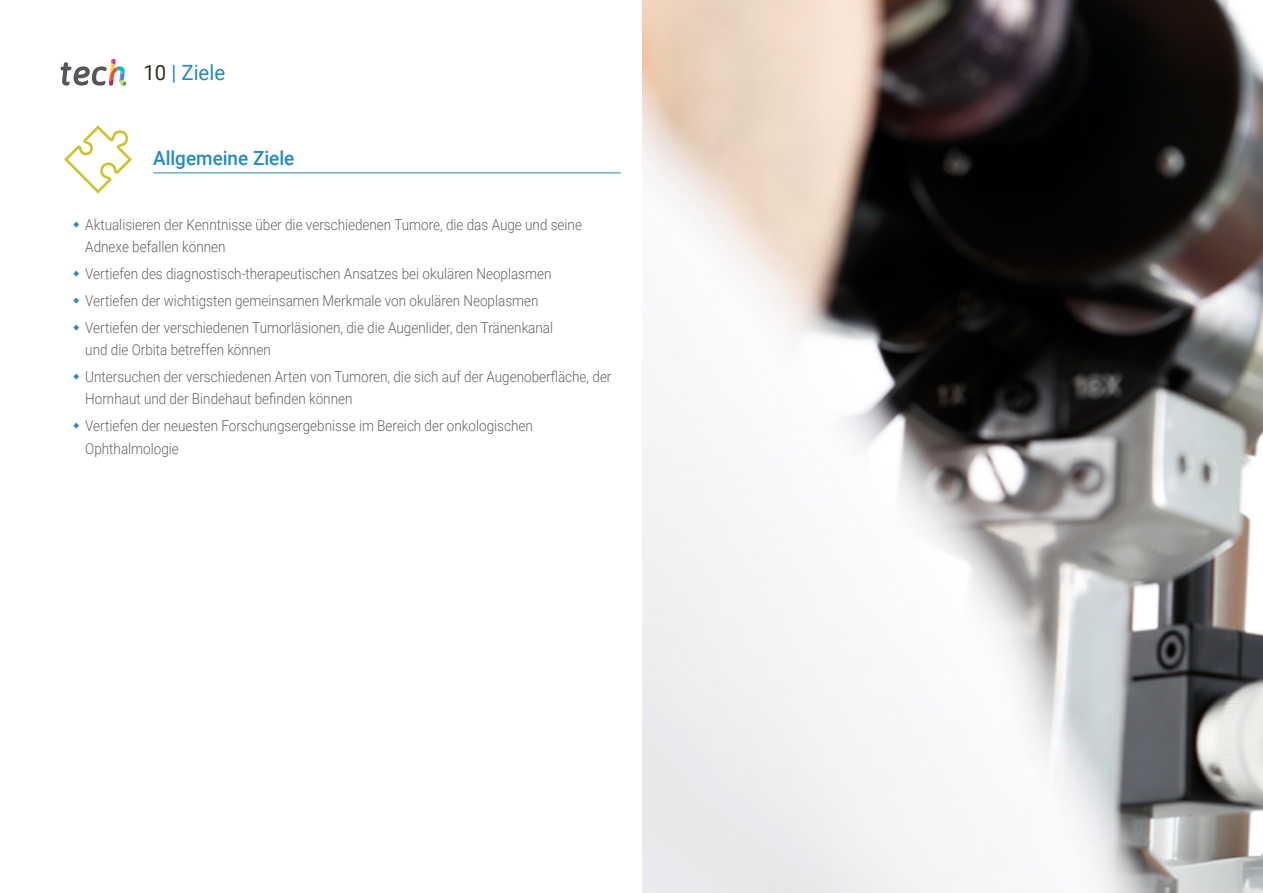
<style>
.page{position:relative;width:1263px;height:893px;background:#fff}
.page>*{position:absolute;margin:0;border:0;box-sizing:border-box;transform-origin:0 0}
.t1{font:21px "Roboto";color:#2488c9}
.t2{font:500 19.5px "Roboto";color:#2488c9}
.t3{font:300 15px/26.7px "Roboto";color:#61646a;scale:.9 1}
.s1{color:#312e20}
</style>
<div class="page">
<hr style="left:153px;top:173px;width:468px;height:1px;background:#2488c9">
<svg style="left:64px;top:125px;width:68px;height:69px"></svg>
<img style="left:642px;top:0;width:621px;height:893px">
<svg style="left:61px;top:59px;width:65px;height:27px"></svg>
<h1 class="t1" style="left:144px;top:57px;width:83px"><span class="s1">10</span> | Ziele</h1>
<h2 class="t2" style="left:153px;top:144px;width:143px">Allgemeine Ziele</h2>
<p class="t3" style="left:85px;top:213px;width:553px;line-height:22.5px">Aktualisieren der Kenntnisse über die verschiedenen Tumore, die das Auge und seine<br>Adnexe befallen können</p>
<p class="t3" style="left:85px;top:260px;width:521px">Vertiefen des diagnostisch-therapeutischen Ansatzes bei okulären Neoplasmen<br>Vertiefen der wichtigsten gemeinsamen Merkmale von okulären Neoplasmen<br>Vertiefen der verschiedenen Tumorläsionen, die die Augenlider, den Tränenkanal</p>
<p class="t3" style="left:85px;top:336px;width:586px">und die Orbita betreffen können<br>Untersuchen der verschiedenen Arten von Tumoren, die sich auf der Augenoberfläche, der</p>
<p class="t3" style="left:85px;top:385px;width:499px">Hornhaut und der Bindehaut befinden können<br>Vertiefen der neuesten Forschungsergebnisse im Bereich der onkologischen</p>
<p class="t3" style="left:85px;top:434px;width:106px">Ophthalmologie</p>
</div>
